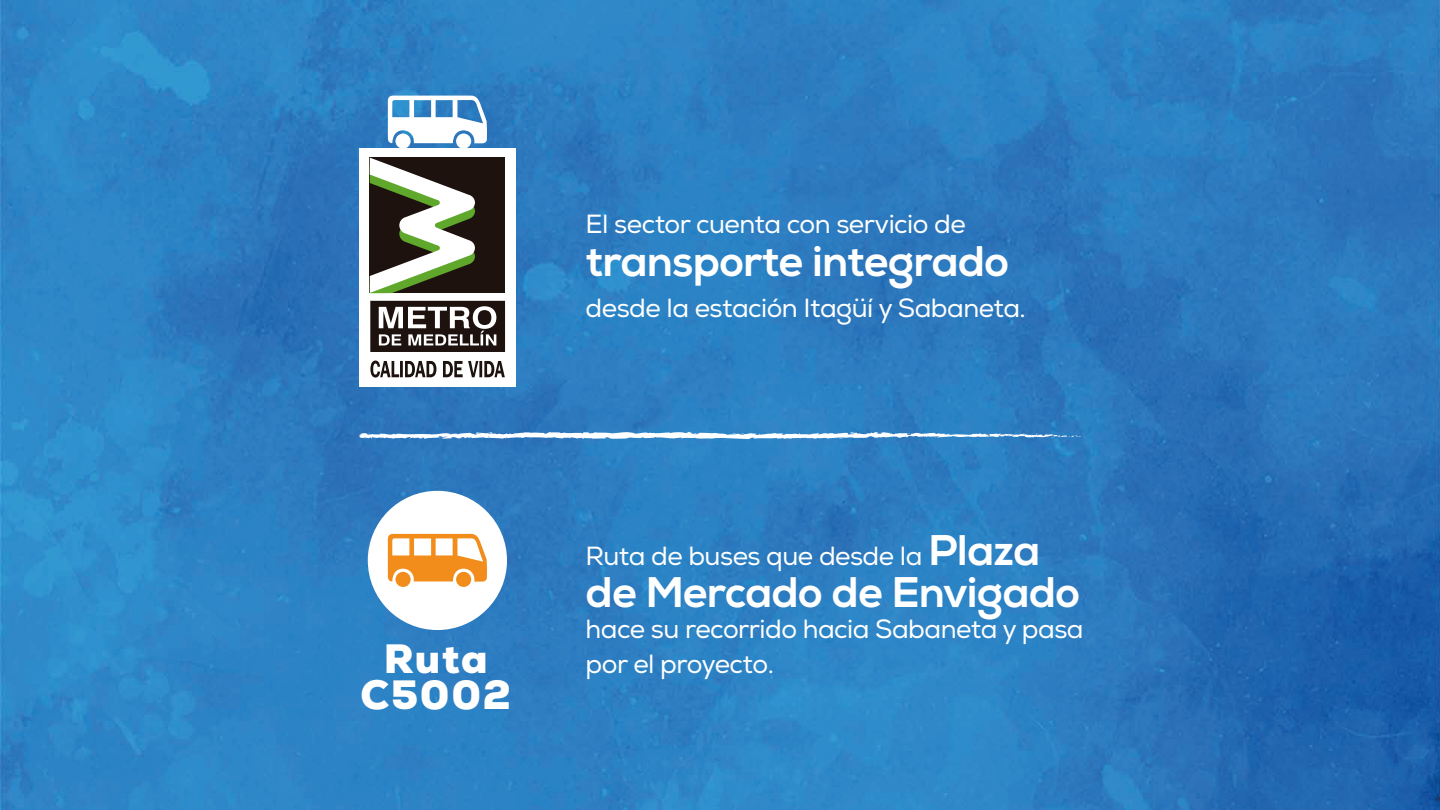
<style>
.page{position:relative;width:1440px;height:810px;background:#fff}
.page>*{position:absolute;margin:0;border:0;box-sizing:border-box;transform-origin:0 0}
.t1{font:800 42.75px "Nexa";letter-spacing:-.02em;color:#fff}
.t2{font:900 40.95px "Nexa";letter-spacing:.04em;color:#fff}
.t3{font:26.25px "Nexa";letter-spacing:-.02em;color:#fff}
.s1{font-weight:800;font-size:42.75px}
</style>
<div class="page">
<img style="left:0;top:0;width:1440px;height:810px">
<svg style="left:388px;top:96px;width:99px;height:47px"></svg>
<div style="left:395px;top:134px;width:16px;height:15px;background:#fff;border-radius:50%"></div>
<div style="left:456px;top:133px;width:15px;height:16px;background:#fff;border-radius:50%"></div>
<div style="left:359px;top:148px;width:156px;height:239px;background:#fff"></div>
<div style="left:370px;top:158px;width:135px;height:135px;background:#1d120e"></div>
<svg style="left:370px;top:158px;width:105px;height:135px"></svg>
<svg style="left:370px;top:361px;width:135px;height:17px"></svg>
<svg style="left:370px;top:301px;width:135px;height:51px"></svg>
<svg style="left:358px;top:432px;width:723px;height:8px"></svg>
<div style="left:368px;top:491px;width:139px;height:139px;background:#fff;border-radius:50%"></div>
<svg style="left:388px;top:534px;width:99px;height:48px"></svg>
<div style="left:395px;top:572px;width:16px;height:15px;background:#f28d1b;border-radius:50%"></div>
<div style="left:456px;top:572px;width:15px;height:15px;background:#f28d1b;border-radius:50%"></div>
<p class="t3" style="left:586px;top:208px;width:382px">El sector cuenta con servicio de</p>
<h1 class="t1" style="left:586px;top:235px;width:425px">transporte integrado</h1>
<p class="t3" style="left:586px;top:292px;width:442px">desde la estación Itagüí y Sabaneta.</p>
<p class="t3" style="left:586px;top:540px;width:456px">Ruta de buses que desde la <span class="s1">Plaza</span></p>
<h1 class="t1" style="left:586px;top:566px;width:496px">de Mercado de Envigado</h1>
<p class="t3" style="left:586px;top:613px;width:499px">hace su recorrido hacia Sabaneta y pasa</p>
<h2 class="t2" style="left:384px;top:632px;width:105px">Ruta</h2>
<p class="t3" style="left:586px;top:648px;width:190px">por el proyecto.</p>
<h2 class="t2" style="left:361px;top:668px;width:152px">C5002</h2>
</div>
